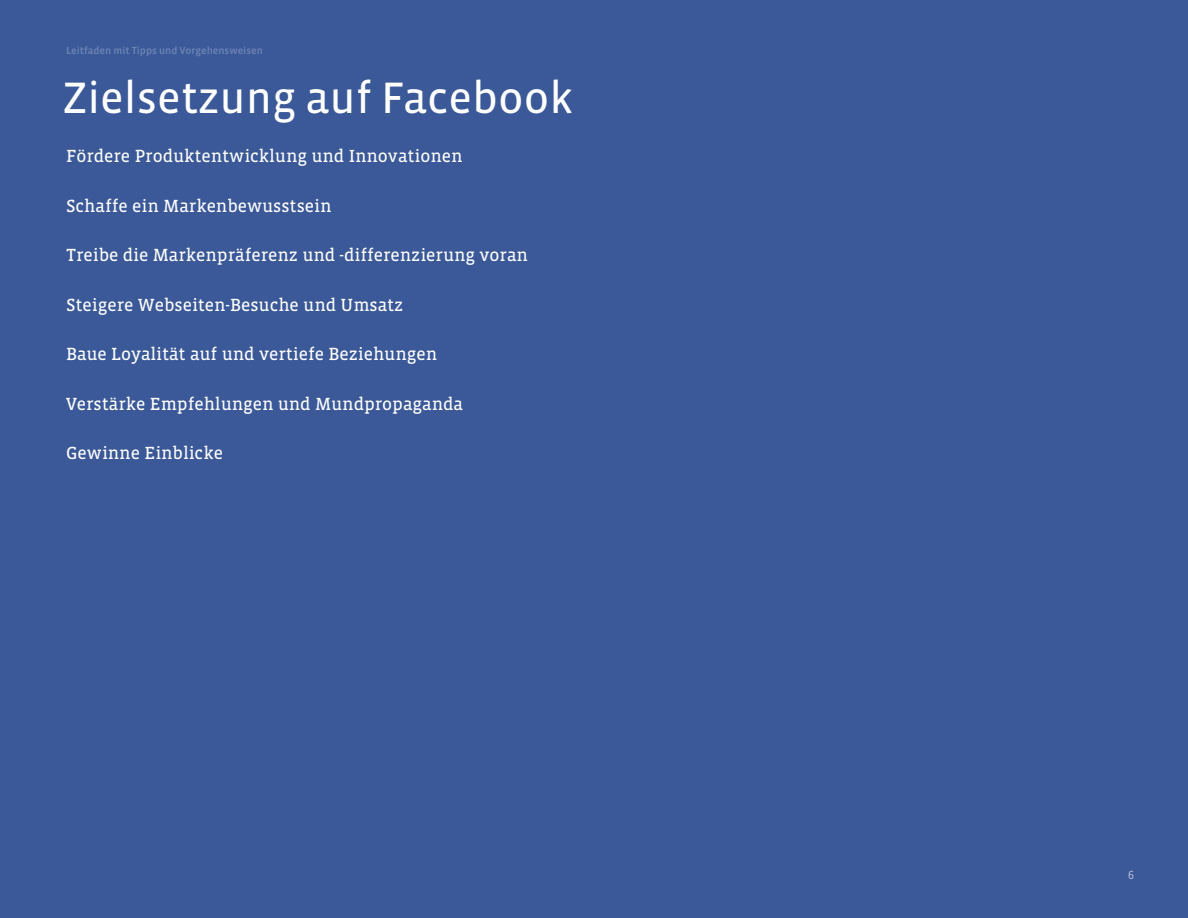
<style>
.page{position:relative;width:1188px;height:918px;background:#3b5998}
.page>*{position:absolute;margin:0;border:0;box-sizing:border-box;transform-origin:0 0}
.Title_reversed{font:45px "Vista Sans OT";color:#fff}
.Intro_reversed{font:18px "Vista Slab";color:#fff}
.t1{font:12px "Vista Sans OT";color:#b9c2db}
.t2{font:500 10.5px "Vista Sans OT";color:#6d84b4}
</style>
<div class="page">
<p class="t2" style="left:66px;top:45px;width:198px">Leitfaden mit Tipps und Vorgehensweisen</p>
<p class="Title_reversed" style="left:63px;top:74px;width:512px">Zielsetzung auf Facebook</p>
<p class="Intro_reversed" style="left:66px;top:148px;width:398px">Fördere Produktentwicklung und Innovationen</p>
<p class="Intro_reversed" style="left:66px;top:197px;width:267px">Schaffe ein Markenbewusstsein</p>
<p class="Intro_reversed" style="left:66px;top:247px;width:464px">Treibe die Markenpräferenz und -differenzierung voran</p>
<p class="Intro_reversed" style="left:66px;top:296px;width:339px">Steigere Webseiten-Besuche und Umsatz</p>
<p class="Intro_reversed" style="left:66px;top:346px;width:373px">Baue Loyalität auf und vertiefe Beziehungen</p>
<p class="Intro_reversed" style="left:66px;top:395px;width:398px">Verstärke Empfehlungen und Mundpropaganda</p>
<p class="Intro_reversed" style="left:66px;top:445px;width:158px">Gewinne Einblicke</p>
<p class="t1" style="left:1128px;top:869px;width:7px">6</p>
</div>
